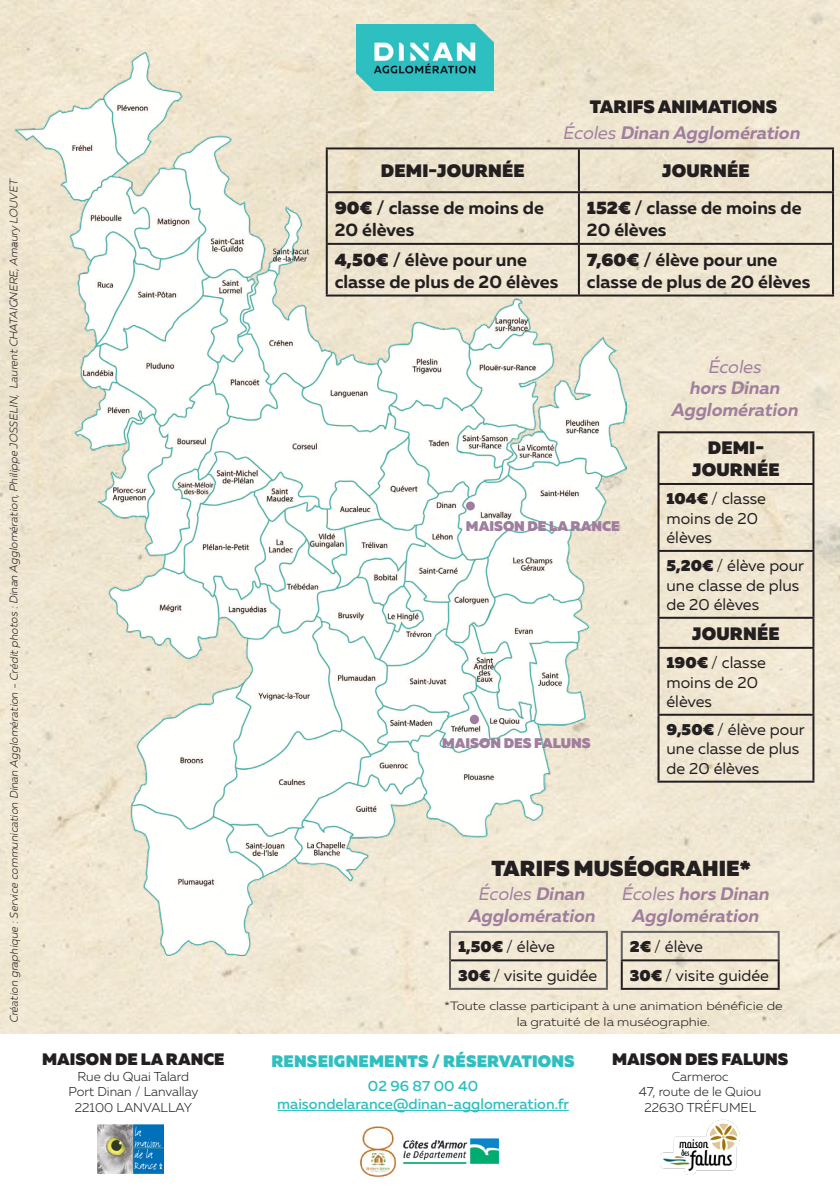
<style>
.page{position:relative;width:840px;height:1191px;background:#fff}
.page>*{position:absolute;margin:0;border:0;box-sizing:border-box;transform-origin:0 0}
.t1{font:900 21.8px "Muller";color:#231f20}
.t2{font:700 18px/21.6px "Muller";color:#231f20}
.t3{font:italic 700 18px "Muller";color:#9f7e9e}
.t4{font:900 18px "Muller";letter-spacing:.01em;color:#231f20}
.t5{font:italic 18px "Muller";color:#9f7e9e}
.t6{font:900 16.6px "Muller";color:#231f20}
.t7{font:900 16.6px "Muller";letter-spacing:.01em;color:#31bebf}
.t8{font:16px/19.2px "Muller";color:#231f20}
.t9{font:500 14.8px "Muller";color:#31bebf}
.t10{font:900 14px "Muller";color:#9f7e9e}
.t11{font:300 13px "Muller";color:#231f20}
.t12{font:300 12px/16px "Muller";color:#231f20;text-align:center;scale:1.14 1}
.t13{font:italic 300 11px "Muller";color:#231f20}
.s1{font-weight:400}
.s2{font-weight:900}
.s3{font-weight:700}
</style>
<div class="page">
<img style="left:0;top:0;width:839px;height:1033px">
<img style="left:360px;top:1126px;width:36px;height:52px">
<img style="left:403px;top:1138px;width:95px;height:25px">
<hr style="left:277px;top:1110px;width:291px;height:1px;background:#31bebf">
<hr style="left:657px;top:431px;width:157px;height:2px;background:#231f20">
<hr style="left:657px;top:433px;width:2px;height:50px;background:#231f20">
<hr style="left:812px;top:433px;width:2px;height:50px;background:#231f20">
<hr style="left:657px;top:483px;width:157px;height:2px;background:#231f20">
<hr style="left:657px;top:485px;width:2px;height:65px;background:#231f20">
<hr style="left:812px;top:485px;width:2px;height:65px;background:#231f20">
<hr style="left:657px;top:550px;width:157px;height:2px;background:#231f20">
<hr style="left:657px;top:552px;width:2px;height:65px;background:#231f20">
<hr style="left:812px;top:552px;width:2px;height:65px;background:#231f20">
<hr style="left:657px;top:617px;width:157px;height:2px;background:#231f20">
<hr style="left:657px;top:619px;width:2px;height:28px;background:#231f20">
<hr style="left:812px;top:619px;width:2px;height:28px;background:#231f20">
<hr style="left:657px;top:647px;width:157px;height:2px;background:#231f20">
<hr style="left:657px;top:649px;width:2px;height:64px;background:#231f20">
<hr style="left:812px;top:649px;width:2px;height:64px;background:#231f20">
<hr style="left:657px;top:713px;width:157px;height:2px;background:#231f20">
<hr style="left:657px;top:715px;width:2px;height:65px;background:#231f20">
<hr style="left:812px;top:715px;width:2px;height:65px;background:#231f20">
<hr style="left:657px;top:780px;width:157px;height:2px;background:#231f20">
<img style="left:660px;top:1120px;width:80px;height:54px">
<img style="left:97px;top:1124px;width:66px;height:49px">
<hr style="left:451px;top:959px;width:154px;height:2px;background:#231f20">
<hr style="left:449px;top:933px;width:2px;height:27px;background:#616164">
<hr style="left:605px;top:933px;width:2px;height:27px;background:#616164">
<hr style="left:449px;top:960px;width:2px;height:27px;background:#616164">
<hr style="left:605px;top:960px;width:2px;height:27px;background:#616164">
<hr style="left:449px;top:987px;width:158px;height:2px;background:#616164">
<hr style="left:620px;top:931px;width:159px;height:2px;background:#616164">
<hr style="left:620px;top:933px;width:2px;height:26px;background:#616164">
<hr style="left:777px;top:933px;width:2px;height:26px;background:#616164">
<hr style="left:620px;top:959px;width:159px;height:2px;background:#231f20">
<hr style="left:620px;top:961px;width:2px;height:26px;background:#231f20">
<hr style="left:777px;top:961px;width:2px;height:26px;background:#231f20">
<hr style="left:620px;top:987px;width:159px;height:2px;background:#231f20">
<img style="left:14px;top:52px;width:612px;height:903px">
<div style="left:469px;top:714px;width:9px;height:10px;background:#9f7e9e;border-radius:50%"></div>
<div style="left:465px;top:501px;width:9px;height:9px;background:#9f7e9e;border-radius:50%"></div>
<img style="left:356px;top:24px;width:137px;height:67px">
<hr style="left:325px;top:147px;width:253px;height:2px;background:#231f20">
<hr style="left:325px;top:149px;width:2px;height:42px;background:#231f20">
<hr style="left:578px;top:147px;width:255px;height:2px;background:#231f20">
<hr style="left:577px;top:149px;width:2px;height:42px;background:#231f20">
<hr style="left:831px;top:149px;width:2px;height:42px;background:#231f20">
<hr style="left:325px;top:191px;width:253px;height:2px;background:#231f20">
<hr style="left:325px;top:193px;width:2px;height:50px;background:#231f20">
<hr style="left:578px;top:191px;width:255px;height:2px;background:#231f20">
<hr style="left:577px;top:193px;width:2px;height:50px;background:#231f20">
<hr style="left:831px;top:193px;width:2px;height:50px;background:#231f20">
<hr style="left:325px;top:243px;width:253px;height:2px;background:#231f20">
<hr style="left:325px;top:245px;width:2px;height:49px;background:#231f20">
<hr style="left:578px;top:243px;width:255px;height:2px;background:#231f20">
<hr style="left:577px;top:245px;width:2px;height:49px;background:#231f20">
<hr style="left:831px;top:245px;width:2px;height:49px;background:#231f20">
<hr style="left:325px;top:294px;width:253px;height:2px;background:#231f20">
<hr style="left:578px;top:294px;width:255px;height:2px;background:#231f20">
<p class="t13" style="left:7px;top:1023px;width:847px;rotate:-90deg">Création g raphique :Service communication Dinan Agg lomération - Crédit photos :Dinan Agg lomération,Philippe JOSSELIN, Laurent CHATAIGNERE,Amaury LOUVET</p>
<p class="t6" style="left:42px;top:1048px;width:184px">MAISON DE LA RANCE</p>
<p class="t11" style="left:77px;top:1068px;width:113px">Rue du Quai Talard</p>
<p class="t11" style="left:68px;top:1083px;width:131px">Port Dinan / Lanvallay</p>
<p class="t11" style="left:75px;top:1099px;width:119px">22100 LANVALLAY</p>
<p class="t4" style="left:589px;top:96px;width:188px">TARIFS ANIMATIONS</p>
<p class="t3" style="left:562px;top:121px;width:242px"><span class="s1">Écoles</span> Dinan Agglomération</p>
<p class="t4" style="left:381px;top:160px;width:145px">DEMI-JOURNÉE</p>
<p class="t4" style="left:661px;top:160px;width:89px">JOURNÉE</p>
<p class="t2" style="left:334px;top:197px;width:210px"><span class="s2">90€</span> / classe de moins de<br>20 élèves</p>
<p class="t2" style="left:586px;top:197px;width:216px"><span class="s2">152€</span> / classe de moins de<br>20 élèves</p>
<p class="t2" style="left:334px;top:249px;width:225px"><span class="s2">4,50€</span> / élève pour une classe de plus de 20 élèves</p>
<p class="t2" style="left:586px;top:249px;width:225px"><span class="s2">7,60€</span> / élève pour une classe de plus de 20 élèves</p>
<p class="t10" style="left:465px;top:517px;width:155px">MAISON DE LA RANCE</p>
<p class="t10" style="left:442px;top:734px;width:150px">MAISON DES FALUNS</p>
<p class="t5" style="left:707px;top:355px;width:58px">Écoles</p>
<p class="t3" style="left:688px;top:377px;width:96px">hors Dinan</p>
<p class="t3" style="left:670px;top:398px;width:132px">Agglomération</p>
<p class="t4" style="left:707px;top:436px;width:58px">DEMI-</p>
<p class="t4" style="left:691px;top:458px;width:89px">JOURNÉE</p>
<p class="t8" style="left:666px;top:489px;width:101px"><span class="s2">104€</span> / classe moins de 20 élèves</p>
<p class="t8" style="left:666px;top:556px;width:139px"><span class="s2">5,20€</span> / élève pour une classe de plus de 20 élèves</p>
<p class="t4" style="left:691px;top:622px;width:89px">JOURNÉE</p>
<p class="t8" style="left:666px;top:653px;width:101px"><span class="s2">190€</span> / classe moins de 20 élèves</p>
<p class="t8" style="left:666px;top:720px;width:139px"><span class="s2">9,50€</span> / élève pour une classe de plus de 20 élèves</p>
<p class="t1" style="left:491px;top:854px;width:261px">TARIFS MUSÉOGRAHIE*</p>
<p class="t3" style="left:621px;top:883px;width:153px"><span class="s1">Écoles</span> hors Dinan</p>
<p class="t3" style="left:631px;top:904px;width:132px">Agglomération</p>
<p class="t8" style="left:458px;top:937px;width:98px"><span class="s2">1,50€</span> / élève</p>
<p class="t8" style="left:458px;top:965px;width:141px"><span class="s2">30€</span> / visite guidée</p>
<p class="t5" style="left:477px;top:883px;width:112px">Écoles <span class="s3">Dinan</span></p>
<p class="t3" style="left:467px;top:904px;width:132px">Agglomération</p>
<p class="t8" style="left:629px;top:937px;width:75px"><span class="s2">2€</span> / élève</p>
<p class="t8" style="left:629px;top:965px;width:141px"><span class="s2">30€</span> / visite guidée</p>
<p class="t12" style="left:444px;top:998px;width:298px">*Toute classe participant à une animation bénéficie de la gratuité de la muséographie.</p>
<p class="t7" style="left:271px;top:1050px;width:305px">RENSEIGNEMENTS / RÉSERVATIONS</p>
<p class="t9" style="left:367px;top:1076px;width:112px">02 96 87 00 40</p>
<p class="t9" style="left:277px;top:1094px;width:293px">maisondelarance@dinan-agglomeration.fr</p>
<p class="t6" style="left:611px;top:1048px;width:178px">MAISON DES FALUNS</p>
<p class="t11" style="left:671px;top:1068px;width:58px">Carmeroc</p>
<p class="t11" style="left:638px;top:1083px;width:124px">47, route de le Quiou</p>
<p class="t11" style="left:644px;top:1099px;width:113px">22630 TRÉFUMEL</p>
</div>
